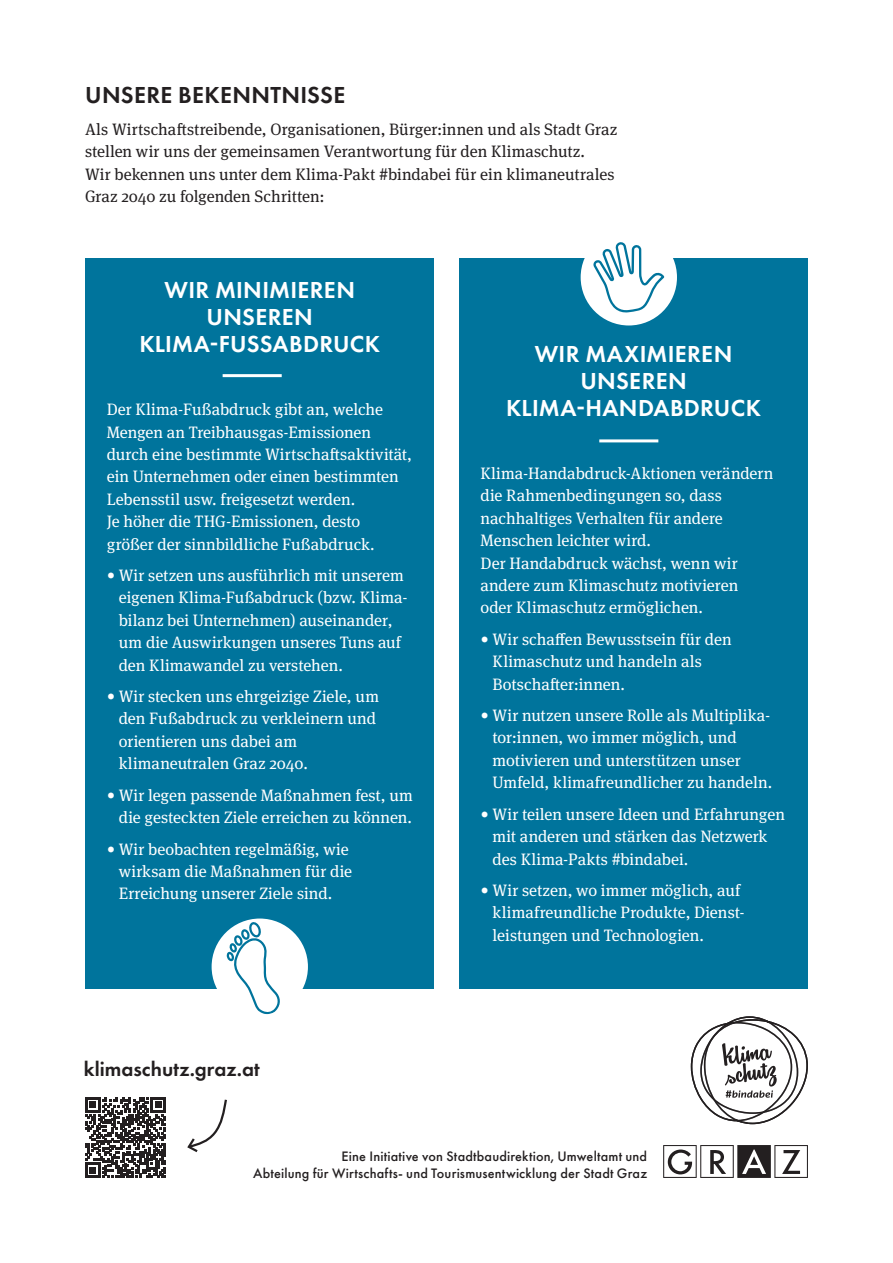
<style>
.page{position:relative;width:893px;height:1263px;background:#fff}
.page>*{position:absolute;margin:0;border:0;box-sizing:border-box;transform-origin:0 0}
.t1{font:600 24px/27px "Futura PT";letter-spacing:.01em;color:#fff;text-align:center}
.t2{font:600 24px "Futura PT";letter-spacing:.01em;color:#231f20}
.t3{font:600 21px "Futura PT";color:#231f20}
.t4{font:16.5px/22.4px "Meta Serif Pro";color:#fff}
.t5{font:16.5px/22.4px "Meta Serif Pro";color:#231f20}
.t6{font:500 14.25px/17.4px "Futura PT";letter-spacing:.015em;color:#231f20;text-align:right}
</style>
<div class="page">
<svg style="left:691px;top:1016px;width:117px;height:108px"></svg>
<svg style="left:663px;top:1145px;width:145px;height:33px"></svg>
<div style="left:85px;top:259px;width:349px;height:730px;background:#00749c"></div>
<div style="left:459px;top:259px;width:349px;height:730px;background:#00749c"></div>
<div style="left:581px;top:229px;width:96px;height:96px;background:#fff;border-radius:50%"></div>
<svg style="left:593px;top:242px;width:71px;height:71px"></svg>
<div style="left:212px;top:918px;width:96px;height:97px;background:#fff;border-radius:50%"></div>
<svg style="left:225px;top:920px;width:58px;height:95px"></svg>
<hr style="left:223px;top:374px;width:59px;height:3px;background:#fff">
<hr style="left:599px;top:439px;width:59px;height:3px;background:#fff">
<svg style="left:85px;top:1097px;width:81px;height:81px"></svg>
<svg style="left:187px;top:1099px;width:40px;height:54px"></svg>
<h1 class="t2" style="left:85px;top:80px;width:262px">UNSERE BEKENNTNISSE</h1>
<p class="t5" style="left:85px;top:117px;width:534px">Als Wirtschaftstreibende, Organisationen, Bürger:innen und als Stadt Graz stellen wir uns der gemeinsamen Verantwortung für den Klimaschutz.<br>Wir bekennen uns unter dem Klima-Pakt #bindabei für ein klimaneutrales Graz 2040 zu folgenden Schritten:</p>
<h1 class="t1" style="left:139px;top:276px;width:242px">WIR MINIMIEREN<br>UNSEREN<br>KLIMA-FUSSABDRUCK</h1>
<p class="t4" style="left:107px;top:397px;width:307px">Der Klima-Fußabdruck gibt an, welche Mengen an Treibhausgas-Emissionen durch eine bestimmte Wirtschaftsaktivität, ein Unternehmen oder einen bestimmten Lebensstil usw. freigesetzt werden.<br>Je höher die THG-Emissionen, desto<br>größer der sinnbildliche Fußabdruck.</p>
<p class="t4" style="left:119px;top:563px;width:290px;text-indent:-12px">• Wir setzen uns ausführlich mit unserem eigenen Klima-Fußabdruck (bzw. Klima&shy;bilanz bei Unternehmen) auseinander, um die Auswirkungen unseres Tuns auf den Klimawandel zu verstehen.</p>
<p class="t4" style="left:119px;top:684px;width:262px;text-indent:-12px">• Wir stecken uns ehrgeizige Ziele, um den Fußabdruck zu verkleinern und orientieren uns dabei am klimaneutralen Graz 2040.</p>
<p class="t4" style="left:107px;top:783px;width:308px;text-align:right">• Wir legen passende Maßnahmen fest, um die gesteckten Ziele erreichen zu können.</p>
<p class="t4" style="left:119px;top:837px;width:235px;text-indent:-12px">• Wir beobachten regelmäßig, wie wirksam die Maßnahmen für die<br>Erreichung unserer Ziele sind.</p>
<p class="t3" style="left:84px;top:1056px;width:177px">klimaschutz.graz.at</p>
<h1 class="t1" style="left:506px;top:340px;width:256px">WIR MAXIMIEREN<br>UNSEREN<br>KLIMA-HANDABDRUCK</h1>
<p class="t4" style="left:480px;top:461px;width:294px">Klima-Handabdruck-Aktionen verändern die Rahmenbedingungen so, dass nachhaltiges Verhalten für andere Menschen leichter wird.<br>Der Handabdruck wächst, wenn wir andere zum Klimaschutz motivieren oder Klimaschutz ermöglichen.</p>
<p class="t4" style="left:493px;top:627px;width:241px;text-indent:-12px">• Wir schaffen Bewusstsein für den<br>Klimaschutz und handeln als<br>Botschafter:innen.</p>
<p class="t4" style="left:493px;top:703px;width:281px;text-indent:-12px">• Wir nutzen unsere Rolle als Multiplika&shy;tor:innen, wo immer möglich, und motivieren und unterstützen unser Umfeld, klimafreundlicher zu handeln.</p>
<p class="t4" style="left:493px;top:802px;width:294px;text-indent:-12px">• Wir teilen unsere Ideen und Erfahrungen mit anderen und stärken das Netzwerk des Klima-Pakts #bindabei.</p>
<p class="t4" style="left:493px;top:878px;width:252px;text-indent:-12px">• Wir setzen, wo immer möglich, auf klimafreundliche Produkte, Dienst&shy;leistungen und Technologien.</p>
<p class="t6" style="left:253px;top:1147px;width:396px">Eine Initiative von Stadtbaudirektion, Umweltamt und<br>Abteilung für Wirtschafts- und Tourismusentwicklung der Stadt Graz</p>
</div>
